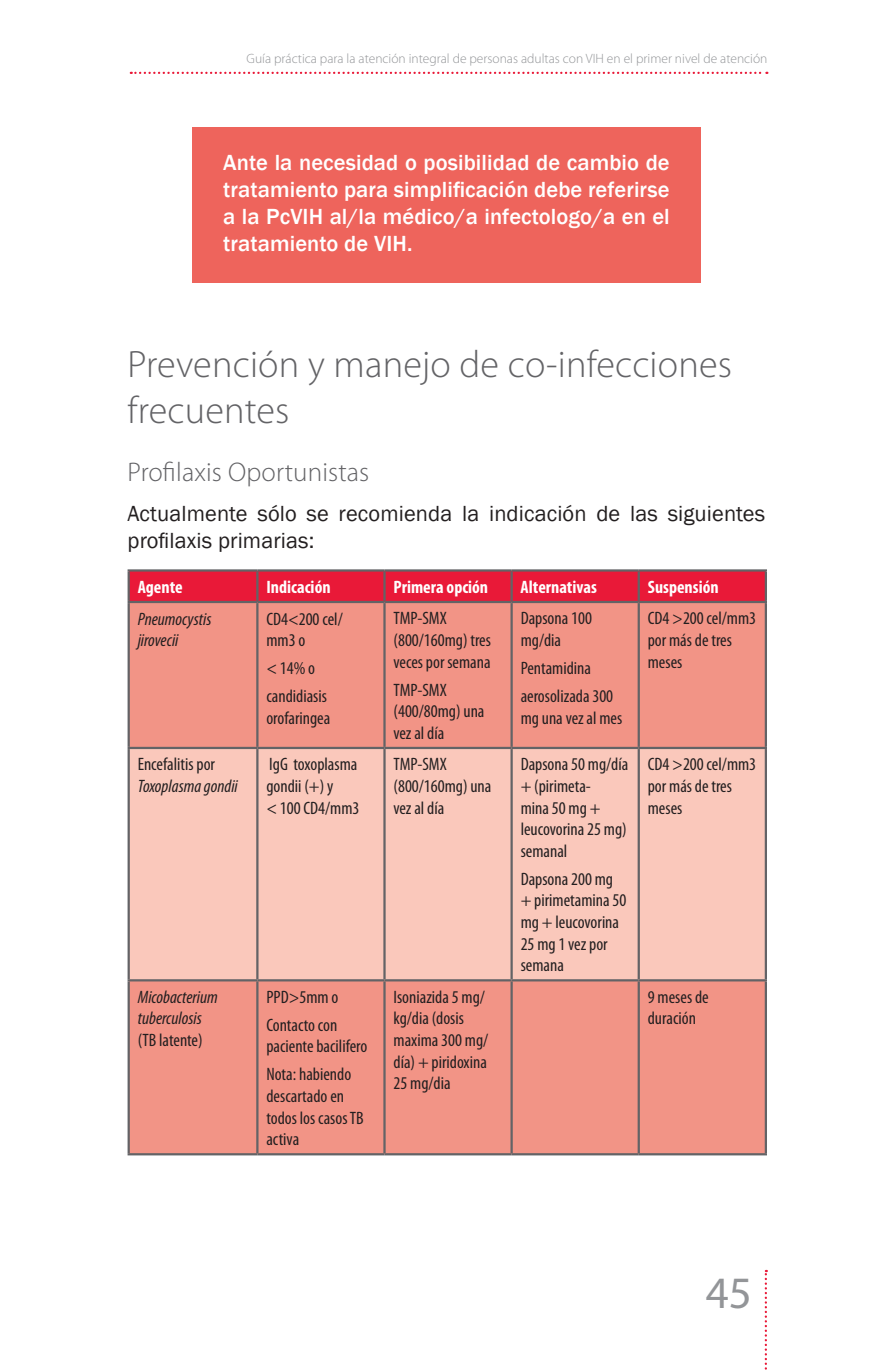
<style>
.page{position:relative;width:893px;height:1372px;background:#fff}
.page>*{position:absolute;margin:0;border:0;box-sizing:border-box;transform-origin:0 0}
.t1{font:45px "Myriad Pro";color:#939598}
.t2{font:300 38.25px/45.9px "Myriad Pro";letter-spacing:.005em;color:#636366}
.t3{font:300 27px "Myriad Pro";letter-spacing:.005em;color:#636366}
.t4{font:500 22.5px/27px "Franklin Gothic";letter-spacing:.005em;color:#fff;text-align:justify}
.t5{font:22.5px/27px "Franklin Gothic";letter-spacing:.005em;color:#231f20}
.t6{font:condensed 18px/21.6px "Myriad Pro";color:#231f20}
.t7{font:italic condensed 18px/21.6px "Myriad Pro";color:#231f20}
.t8{font:700 condensed 18px "Myriad Pro";color:#fff}
.t9{font:300 13.5px "Myriad Pro";color:#939598}
</style>
<div class="page">
<svg style="left:765px;top:1269px;width:2px;height:101px"></svg>
<svg style="left:131px;top:72px;width:636px;height:2px"></svg>
<div style="left:193px;top:128px;width:508px;height:155px;background:#ee645c"></div>
<svg style="left:130px;top:571px;width:635px;height:30px;background:#e51a39"></svg>
<div style="left:130px;top:603px;width:635px;height:550px;background:#f29486"></div>
<div style="left:130px;top:749px;width:635px;height:230px;background:#fac8bb"></div>
<hr style="left:128px;top:569px;width:129px;height:2px;background:#636366">
<hr style="left:128px;top:571px;width:2px;height:30px;background:#636366">
<hr style="left:257px;top:569px;width:127px;height:2px;background:#636366">
<hr style="left:256px;top:571px;width:2px;height:30px;background:#636366">
<hr style="left:384px;top:569px;width:128px;height:2px;background:#636366">
<hr style="left:383px;top:571px;width:3px;height:30px;background:#636366">
<hr style="left:512px;top:569px;width:127px;height:2px;background:#636366">
<hr style="left:510px;top:571px;width:3px;height:30px;background:#636366">
<hr style="left:639px;top:569px;width:128px;height:2px;background:#636366">
<hr style="left:638px;top:571px;width:2px;height:30px;background:#636366">
<hr style="left:765px;top:571px;width:2px;height:30px;background:#636366">
<hr style="left:128px;top:601px;width:129px;height:2px;background:#636366">
<hr style="left:128px;top:603px;width:2px;height:143px;background:#636366">
<hr style="left:257px;top:601px;width:127px;height:2px;background:#636366">
<hr style="left:256px;top:603px;width:2px;height:143px;background:#636366">
<hr style="left:384px;top:601px;width:128px;height:2px;background:#636366">
<hr style="left:383px;top:603px;width:3px;height:143px;background:#636366">
<hr style="left:512px;top:601px;width:127px;height:2px;background:#636366">
<hr style="left:510px;top:603px;width:3px;height:143px;background:#636366">
<hr style="left:639px;top:601px;width:128px;height:2px;background:#636366">
<hr style="left:638px;top:603px;width:2px;height:143px;background:#636366">
<hr style="left:765px;top:603px;width:2px;height:143px;background:#636366">
<hr style="left:128px;top:746px;width:129px;height:3px;background:#636366">
<hr style="left:128px;top:749px;width:2px;height:230px;background:#636366">
<hr style="left:257px;top:746px;width:127px;height:3px;background:#636366">
<hr style="left:256px;top:749px;width:2px;height:230px;background:#636366">
<hr style="left:384px;top:746px;width:128px;height:3px;background:#636366">
<hr style="left:383px;top:749px;width:3px;height:230px;background:#636366">
<hr style="left:512px;top:746px;width:127px;height:3px;background:#636366">
<hr style="left:510px;top:749px;width:3px;height:230px;background:#636366">
<hr style="left:639px;top:746px;width:128px;height:3px;background:#636366">
<hr style="left:638px;top:749px;width:2px;height:230px;background:#636366">
<hr style="left:765px;top:749px;width:2px;height:230px;background:#636366">
<hr style="left:128px;top:979px;width:129px;height:2px;background:#636366">
<hr style="left:128px;top:981px;width:2px;height:172px;background:#636366">
<hr style="left:257px;top:979px;width:127px;height:2px;background:#636366">
<hr style="left:256px;top:981px;width:2px;height:172px;background:#636366">
<hr style="left:384px;top:979px;width:128px;height:2px;background:#636366">
<hr style="left:383px;top:981px;width:3px;height:172px;background:#636366">
<hr style="left:512px;top:979px;width:127px;height:2px;background:#636366">
<hr style="left:510px;top:981px;width:3px;height:172px;background:#636366">
<hr style="left:639px;top:979px;width:128px;height:2px;background:#636366">
<hr style="left:638px;top:981px;width:2px;height:172px;background:#636366">
<hr style="left:765px;top:981px;width:2px;height:172px;background:#636366">
<hr style="left:128px;top:1153px;width:129px;height:2px;background:#636366">
<hr style="left:257px;top:1153px;width:127px;height:2px;background:#636366">
<hr style="left:384px;top:1153px;width:128px;height:2px;background:#636366">
<hr style="left:512px;top:1153px;width:127px;height:2px;background:#636366">
<hr style="left:639px;top:1153px;width:128px;height:2px;background:#636366">
<p class="t9" style="left:247px;top:50px;width:522px">Guía práctica para la atención integral de personas adultas con VIH en el primer nivel de atención</p>
<p class="t4" style="left:223px;top:150px;width:448px">Ante la necesidad o posibilidad de cambio de tratamiento para simplificación debe referirse a la PcVIH al/la médico/a infectologo/a en el tratamiento de VIH.</p>
<h2 class="t2" style="left:128px;top:341px;width:606px">Prevención y manejo de co-infecciones frecuentes</h2>
<h3 class="t3" style="left:128px;top:455px;width:243px">Profilaxis Oportunistas</h3>
<p class="t5" style="left:128px;top:500px;width:639px">Actualmente sólo se recomienda la indicación de las siguientes profilaxis primarias:</p>
<p class="t8" style="left:138px;top:575px;width:47px">Agente</p>
<p class="t8" style="left:266px;top:575px;width:66px">Indicación</p>
<p class="t8" style="left:393px;top:575px;width:96px">Primera opción</p>
<p class="t8" style="left:521px;top:575px;width:78px">Alternativas</p>
<p class="t8" style="left:648px;top:575px;width:72px">Suspensión</p>
<p class="t7" style="left:138px;top:607px;width:75px">Pneumocystis jirovecii</p>
<p class="t6" style="left:266px;top:607px;width:78px">CD4&lt;200 cel/ mm3 o</p>
<p class="t6" style="left:266px;top:654px;width:62px;line-height:27.9px">&lt; 14% o candidiasis</p>
<p class="t6" style="left:266px;top:706px;width:65px">orofaringea</p>
<p class="t6" style="left:648px;top:607px;width:110px">CD4 &gt;200 cel/mm3 por más de tres meses</p>
<p class="t6" style="left:394px;top:607px;width:99px">TMP-SMX (800/160mg) tres veces por semana</p>
<p class="t6" style="left:394px;top:678px;width:92px">TMP-SMX (400/80mg) una vez al día</p>
<p class="t6" style="left:521px;top:607px;width:73px">Dapsona 100 mg/dia</p>
<p class="t6" style="left:521px;top:654px;width:94px;line-height:27.9px">Pentamidina aerosolizada 300</p>
<p class="t6" style="left:521px;top:706px;width:103px">mg una vez al mes</p>
<p class="t6" style="left:138px;top:753px;width:79px">Encefalitis por</p>
<p class="t7" style="left:138px;top:775px;width:102px">Toxoplasma gondii</p>
<p class="t7" style="left:138px;top:985px;width:82px">Micobacterium tuberculosis</p>
<p class="t6" style="left:138px;top:1029px;width:66px">(TB latente)</p>
<p class="t6" style="left:266px;top:753px;width:95px">IgG toxoplasma gondii (+) y<br>&lt; 100 CD4/mm3</p>
<p class="t6" style="left:394px;top:753px;width:99px">TMP-SMX (800/160mg) una vez al día</p>
<p class="t6" style="left:521px;top:753px;width:109px">Dapsona 50 mg/día + (pirimeta-<br>mina 50 mg + leucovorina 25 mg) semanal</p>
<p class="t6" style="left:521px;top:867px;width:107px">Dapsona 200 mg + pirimetamina 50 mg + leucovorina<br>25 mg 1 vez por semana</p>
<p class="t6" style="left:648px;top:753px;width:110px">CD4 &gt;200 cel/mm3 por más de tres meses</p>
<p class="t6" style="left:266px;top:982px;width:74px;line-height:27.9px">PPD&gt;5mm o<br>Contacto con</p>
<p class="t6" style="left:266px;top:1032px;width:102px;line-height:27.9px">paciente bacilifero<br>Nota: habiendo</p>
<p class="t6" style="left:266px;top:1084px;width:99px">descartado en todos los casos TB activa</p>
<p class="t6" style="left:394px;top:985px;width:96px">Isoniazida 5 mg/ kg/dia (dosis maxima 300 mg/ día) + piridoxina<br>25 mg/dia</p>
<p class="t6" style="left:648px;top:985px;width:62px">9 meses de duración</p>
<h1 class="t1" style="left:706px;top:1265px;width:48px">45</h1>
</div>
